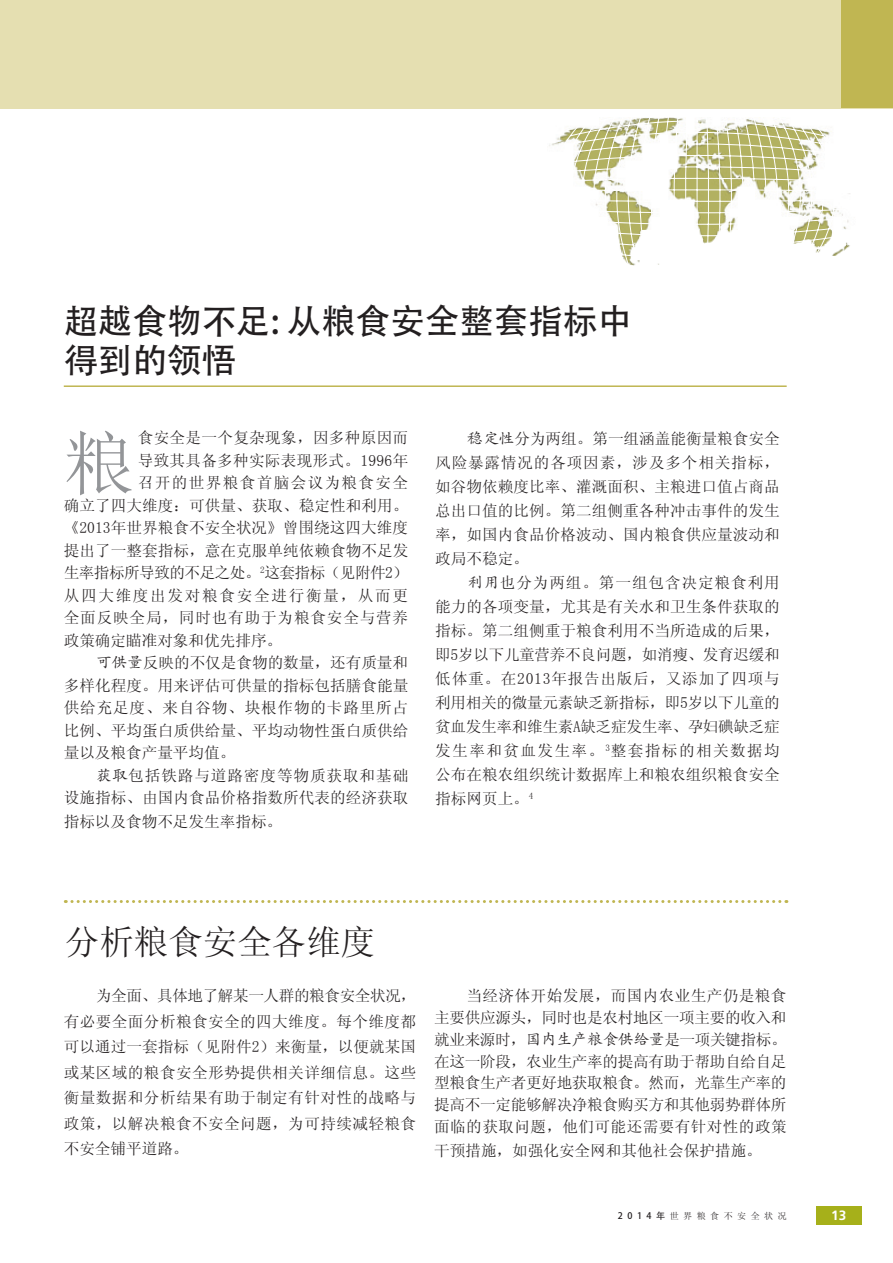
<style>
.page{position:relative;width:893px;height:1263px;background:#fff}
.page>*{position:absolute;margin:0;border:0;box-sizing:border-box;transform-origin:0 0}
.NewPara_DropCap{font:70.5px "Sim Sun";color:#939598}
.Heading_1_P2{font:34.5px/39px "Adobe Heiti Std";color:#231f20}
.Heading_2{font:34.5px "Sim Sun";color:#231f20}
.NewPara{font:15.6px/24px "Sim Sun";letter-spacing:.005em;color:#231f20;text-align:justify}
.NewPara_DropCap-2{font:15.6px "Sim Sun";letter-spacing:.005em;color:#231f20}
.NewPara_DropCap-3{font:15.6px "Sim Sun";letter-spacing:-.03em;color:#231f20}
.NewPara_DropCap-4{font:15.6px "Sim Sun";letter-spacing:.055em;color:#231f20}
.NewPara_DropCap-5{font:15.6px "Sim Sun";letter-spacing:.11em;color:#231f20}
.NewPara_DropCap-6{font:15.6px "Sim Sun";letter-spacing:.09em;color:#231f20}
.PageNumber{font:700 13.5px "Frutiger";color:#fff}
.Running_Head_Bottom{font:9px "Sim Sun";letter-spacing:.5em;color:#231f20}
.s1{font-family:"Adobe Kaiti Std"}
.s2{font-family:"Adobe Heiti Std"}
</style>
<div class="page">
<div style="left:0;top:0;width:893px;height:108px;background:#e5dfb1"></div>
<div style="left:842px;top:0;width:51px;height:108px;background:#c0b652"></div>
<div style="left:816px;top:1206px;width:45px;height:18px;background:#a6b01a"></div>
<svg style="left:548px;top:108px;width:307px;height:158px"></svg>
<hr style="left:64px;top:385px;width:723px;height:2px;background:#c0b652">
<svg style="left:65px;top:900px;width:715px;height:3px"></svg>
<p class="Heading_1_P2" style="left:64px;top:302px;width:570px">超越食物不足: 从粮食安全整套指标中得到的领悟</p>
<p class="NewPara_DropCap" style="left:64px;top:428px;width:72px">粮</p>
<p class="NewPara_DropCap-2" style="left:138px;top:430px;width:272px">食安全是一个复杂现象，因多种原因而</p>
<p class="NewPara_DropCap-2" style="left:138px;top:452px;width:272px">导致其具备多种实际表现形式。1996年</p>
<p class="NewPara_DropCap-6" style="left:138px;top:475px;width:272px">召开的世界粮食首脑会议为粮食安全</p>
<p class="NewPara_DropCap-2" style="left:64px;top:497px;width:346px">确立了四大维度：可供量、获取、稳定性和利用。</p>
<p class="NewPara_DropCap-2" style="left:64px;top:520px;width:346px">《2013年世界粮食不安全状况》曾围绕这四大维度</p>
<p class="NewPara_DropCap-2" style="left:64px;top:542px;width:346px">提出了一整套指标，意在克服单纯依赖食物不足发</p>
<p class="NewPara_DropCap-3" style="left:64px;top:565px;width:346px">生率指标所导致的不足之处。<sup>2</sup>这套指标（见附件2）</p>
<p class="NewPara_DropCap-5" style="left:64px;top:587px;width:346px">从四大维度出发对粮食安全进行衡量，从而更</p>
<p class="NewPara_DropCap-4" style="left:64px;top:610px;width:346px">全面反映全局，同时也有助于为粮食安全与营养</p>
<p class="NewPara_DropCap-2" style="left:64px;top:632px;width:220px">政策确定瞄准对象和优先排序。</p>
<p class="NewPara" style="left:64px;top:651px;width:346px;line-height:22.5px;text-indent:32px"><span class="s1">可供量</span>反映的不仅是食物的数量，还有质量和多样化程度。用来评估可供量的指标包括膳食能量供给充足度、来自谷物、块根作物的卡路里所占比例、平均蛋白质供给量、平均动物性蛋白质供给量以及粮食产量平均值。</p>
<p class="NewPara" style="left:64px;top:764px;width:346px;line-height:22.5px;text-align:right"><span class="s1">获取</span>包括铁路与道路密度等物质获取和基础<br>设施指标、由国内食品价格指数所代表的经济获取</p>
<p class="NewPara" style="left:64px;top:810px;width:220px">指标以及食物不足发生率指标。</p>
<p class="NewPara" style="left:435px;top:426px;width:346px;text-indent:32px"><span class="s1">稳定性</span>分为两组。第一组涵盖能衡量粮食安全风险暴露情况的各项因素，涉及多个相关指标，如谷物依赖度比率、灌溉面积、主粮进口值占商品总出口值的比例。第二组侧重各种冲击事件的发生率，如国内食品价格波动、国内粮食供应量波动和政局不稳定。</p>
<p class="NewPara" style="left:435px;top:570px;width:346px;text-indent:32px"><span class="s1">利用</span>也分为两组。第一组包含决定粮食利用能力的各项变量，尤其是有关水和卫生条件获取的指标。第二组侧重于粮食利用不当所造成的后果，即5岁以下儿童营养不良问题，如消瘦、发育迟缓和低体重。在2013年报告出版后，又添加了四项与利用相关的微量元素缺乏新指标，即5岁以下儿童的贫血发生率和维生素A缺乏症发生率、孕妇碘缺乏症发生率和贫血发生率。<sup>3</sup>整套指标的相关数据均公布在粮农组织统计数据库上和粮农组织粮食安全指标网页上。<sup>4</sup></p>
<p class="Heading_2" style="left:65px;top:925px;width:312px">分析粮食安全各维度</p>
<p class="NewPara" style="left:64px;top:983px;width:354px;line-height:25.5px;text-indent:32px">为全面、具体地了解某一人群的粮食安全状况，有必要全面分析粮食安全的四大维度。每个维度都可以通过一套指标（见附件2）来衡量，以便就某国或某区域的粮食安全形势提供相关详细信息。这些衡量数据和分析结果有助于制定有针对性的战略与政策，以解决粮食不安全问题，为可持续减轻粮食不安全铺平道路。</p>
<p class="NewPara" style="left:434px;top:985px;width:354px;line-height:21.8px;text-indent:32px">当经济体开始发展，而国内农业生产仍是粮食主要供应源头，同时也是农村地区一项主要的收入和就业来源时，<span class="s1">国内生产粮食供给量</span>是一项关键指标。在这一阶段，农业生产率的提高有助于帮助自给自足型粮食生产者更好地获取粮食。然而，光靠生产率的提高不一定能够解决净粮食购买方和其他弱势群体所面临的获取问题，他们可能还需要有针对性的政策</p>
<p class="NewPara" style="left:434px;top:1138px;width:329px">干预措施，如强化安全网和其他社会保护措施。</p>
<p class="Running_Head_Bottom" style="left:618px;top:1211px;width:170px"><span class="s2">2014年</span>世界粮食不安全状况</p>
<p class="PageNumber" style="left:831px;top:1207px;width:17px">13</p>
</div>
